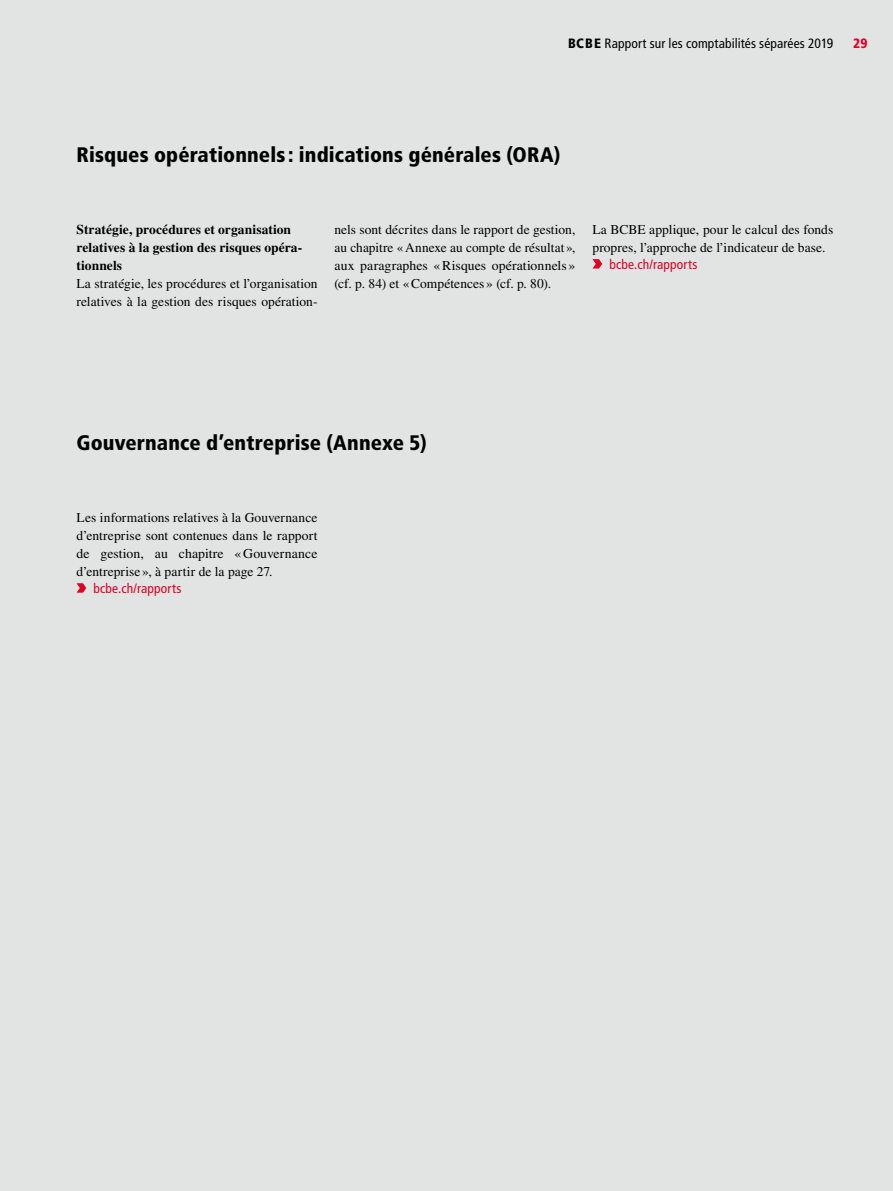
<style>
.page{position:relative;width:893px;height:1191px;background:#e2e3e3}
.page>*{position:absolute;margin:0;border:0;box-sizing:border-box;transform-origin:0 0}
._30_Tabellen_Tab_02_HT{font:900 condensed 21px "Frutiger LT Std";letter-spacing:.005em;color:#000}
._20_Grundtexte__21_GT{font:13.5px/18px "Times LT Std";letter-spacing:.005em;color:#000}
._00_Titel__06_UT_Times_bold{font:700 13.5px/18px "Times LT Std";letter-spacing:.005em;color:#000}
.t1{font:condensed 13.5px "Frutiger LT Std";letter-spacing:.01em;color:#000}
._20_Grundtexte__28_Link{font:condensed 13.5px "Frutiger LT Std";letter-spacing:.01em;color:#df0022}
.t2{font:900 condensed 13.5px "Frutiger LT Std";color:#df0022}
.s1{font-weight:900}
</style>
<div class="page">
<svg style="left:592px;top:259px;width:10px;height:9px"></svg>
<svg style="left:77px;top:583px;width:9px;height:9px"></svg>
<p class="t1" style="left:568px;top:36px;width:267px"><span class="s1">BCBE</span> Rapport sur les comptabilités séparées 2019</p>
<p class="t2" style="left:853px;top:36px;width:16px">29</p>
<h2 class="_30_Tabellen_Tab_02_HT" style="left:77px;top:142px;width:485px">Risques opérationnels : indications générales (ORA)</h2>
<h3 class="_00_Titel__06_UT_Times_bold" style="left:77px;top:220px;width:227px">Stratégie, procédures et organisation relatives à la gestion des risques opéra&shy;tionnels</h3>
<p class="_20_Grundtexte__21_GT" style="left:77px;top:274px;width:242px">La stratégie, les procédures et l’organisation relatives à la gestion des risques opération-</p>
<p class="_20_Grundtexte__21_GT" style="left:334px;top:220px;width:242px;text-align:justify">nels sont décrites dans le rapport de gestion, au chapitre «Annexe au compte de résultat», aux paragraphes «Risques opérationnels » (cf. p. 84) et «Compétences » (cf. p. 80).</p>
<p class="_20_Grundtexte__21_GT" style="left:592px;top:220px;width:242px">La BCBE applique, pour le calcul des fonds propres, l’approche de l’indicateur de base.</p>
<p class="_20_Grundtexte__28_Link" style="left:609px;top:256px;width:89px">bcbe.ch/rapports</p>
<h2 class="_30_Tabellen_Tab_02_HT" style="left:77px;top:430px;width:352px">Gouvernance d’entreprise (Annexe 5)</h2>
<p class="_20_Grundtexte__21_GT" style="left:77px;top:508px;width:242px;text-align:justify">Les informations relatives à la Gouvernance d’entreprise sont contenues dans le rapport de gestion, au chapitre «Gouvernance d’entreprise », à partir de la page 27.</p>
<p class="_20_Grundtexte__28_Link" style="left:94px;top:580px;width:89px">bcbe.ch/rapports</p>
</div>
